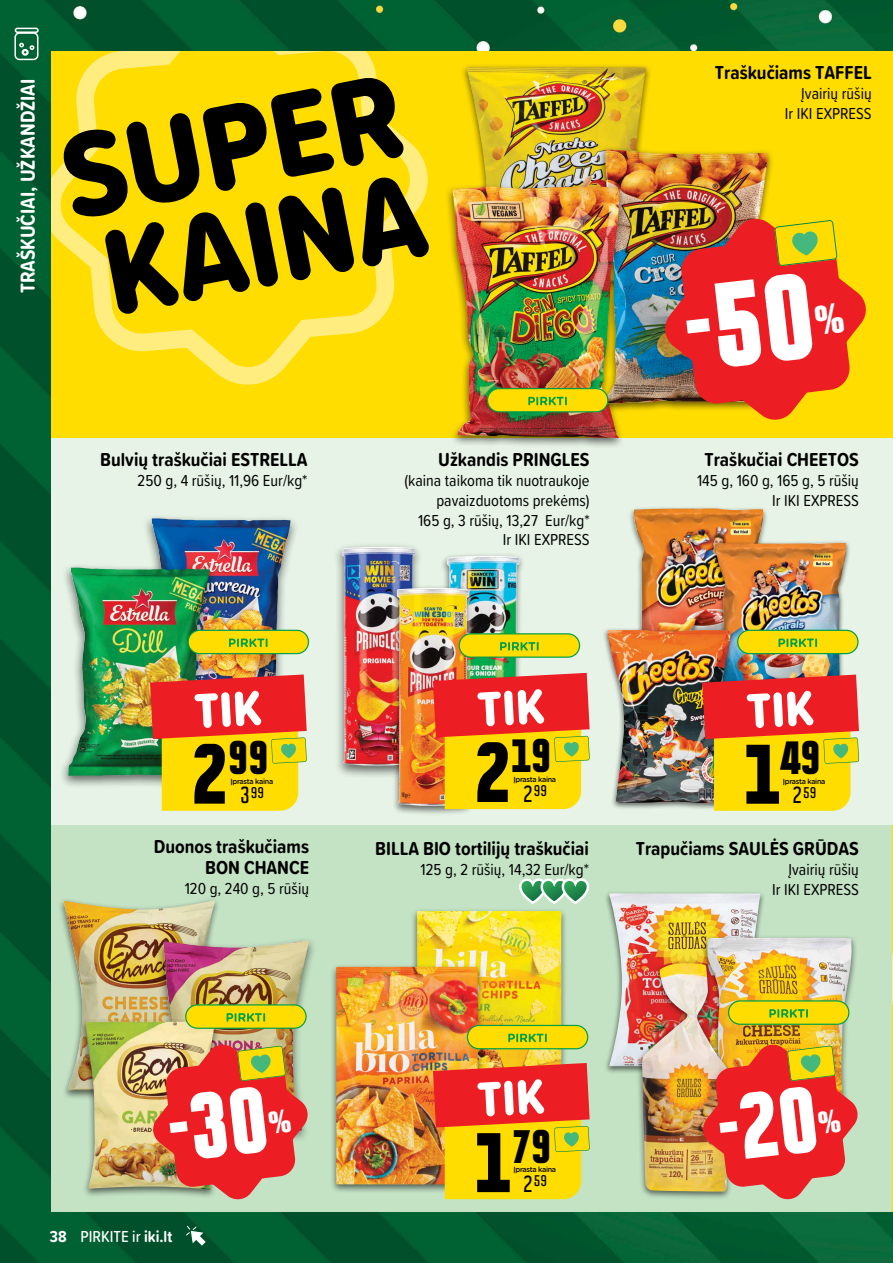
<style>
.page{position:relative;width:893px;height:1263px;background:#fff}
.page>*{position:absolute;margin:0;border:0;box-sizing:border-box;transform-origin:0 0}
.t1{font:900 condensed 77.1px "Politica";color:#000}
.t2{font:900 condensed 42.6px "Politica";color:#000}
.t3{font:700 condensed 21.3px "Politica";color:#000}
.t4{font:700 21px "Proxima Soft Cond";color:#fff}
.t5{font:700 19.5px/21px "Proxima Soft Cond";color:#000;text-align:right}
.t6{font:16.5px/19.8px "Proxima Soft Cond";color:#000;text-align:right}
.t7{font:500 16.5px "Proxima Soft Cond";color:#fff}
.t8{font:700 condensed 14.1px "Politica";color:#000;scale:1.04 1}
.t9{font:500 7.5px "Gotham Rounded";letter-spacing:-.04em;color:#000;scale:.96 1}
.s1{font-weight:700}
</style>
<div class="page">
<img style="left:0;top:0;width:893px;height:1263px">
<svg style="left:185px;top:1225px;width:21px;height:20px"></svg>
<div style="left:51px;top:51px;width:842px;height:1161px;background:#c4e3c5"></div>
<div style="left:51px;top:438px;width:842px;height:387px;background:#e7f3e7"></div>
<div style="left:51px;top:51px;width:842px;height:387px;background:#fd0"></div>
<svg style="left:51px;top:164px;width:13px;height:81px"></svg>
<div style="left:14px;top:32px;width:24px;height:28px;border:2px solid #fff;border-radius:4px"></div>
<div style="left:15px;top:28px;width:24px;height:5px;border:2px solid #fff;border-radius:2px"></div>
<svg style="left:19px;top:43px;width:5px;height:4px"></svg>
<svg style="left:30px;top:45px;width:4px;height:5px"></svg>
<div style="left:22px;top:49px;width:7px;height:7px;border:2px solid #fff;border-radius:50%"></div>
<hr style="left:892px;top:825px;width:1px;height:387px;background:#fd0">
<svg style="left:892px;top:952px;width:1px;height:53px"></svg>
<div style="left:604px;top:890px;width:161px;height:184px;background:#000;opacity:.58"></div>
<img style="left:609px;top:893px;width:6px;height:173px">
<div style="left:329px;top:963px;width:155px;height:231px;background:#bbd9bc"></div>
<div style="left:155px;top:936px;width:161px;height:207px;background:#000;opacity:.58"></div>
<div style="left:602px;top:627px;width:133px;height:183px;background:#000;opacity:.58"></div>
<img style="left:607px;top:630px;width:8px;height:173px">
<div style="left:445px;top:183px;width:182px;height:266px;background:#000;opacity:.58"></div>
<img style="left:64px;top:517px;width:244px;height:294px">
<div style="left:188px;top:630px;width:120px;height:24px;background:#fd0;border-radius:12px"></div>
<div style="left:188px;top:630px;width:121px;height:24px;border:1px solid #009f47;border-radius:12px"></div>
<svg style="left:229px;top:638px;width:39px;height:9px"></svg>
<img style="left:336px;top:545px;width:254px;height:269px">
<div style="left:459px;top:634px;width:120px;height:23px;background:#fd0;border-radius:12px"></div>
<div style="left:459px;top:633px;width:121px;height:25px;border:1px solid #009f47;border-radius:12px"></div>
<svg style="left:500px;top:642px;width:39px;height:9px"></svg>
<img style="left:615px;top:507px;width:244px;height:304px">
<div style="left:738px;top:630px;width:120px;height:24px;background:#fd0;border-radius:12px"></div>
<div style="left:737px;top:630px;width:122px;height:24px;border:1px solid #009f47;border-radius:12px"></div>
<svg style="left:778px;top:638px;width:39px;height:9px"></svg>
<img style="left:333px;top:878px;width:257px;height:322px">
<div style="left:467px;top:1025px;width:121px;height:24px;background:#fd0;border-radius:12px"></div>
<div style="left:467px;top:1025px;width:121px;height:24px;border:1px solid #009f47;border-radius:12px"></div>
<svg style="left:508px;top:1033px;width:39px;height:9px"></svg>
<img style="left:615px;top:890px;width:241px;height:308px">
<div style="left:728px;top:1001px;width:121px;height:23px;background:#fd0;border-radius:12px"></div>
<div style="left:728px;top:1000px;width:121px;height:25px;border:1px solid #009f47;border-radius:12px"></div>
<svg style="left:769px;top:1009px;width:39px;height:9px"></svg>
<img style="left:64px;top:899px;width:244px;height:297px">
<div style="left:186px;top:1005px;width:120px;height:23px;background:#fd0;border-radius:12px"></div>
<div style="left:185px;top:1004px;width:122px;height:25px;border:1px solid #009f47;border-radius:12px"></div>
<svg style="left:227px;top:1013px;width:38px;height:9px"></svg>
<img style="left:64px;top:51px;width:708px;height:387px">
<div style="left:487px;top:389px;width:121px;height:23px;background:#fd0;border-radius:12px"></div>
<div style="left:487px;top:388px;width:121px;height:24px;border:1px solid #009f47;border-radius:12px"></div>
<svg style="left:528px;top:397px;width:39px;height:8px"></svg>
<svg style="left:662px;top:216px;width:204px;height:206px"></svg>
<img style="left:151px;top:1043px;width:159px;height:157px">
<svg style="left:701px;top:1042px;width:157px;height:158px;background:#e15d42"></svg>
<p class="t4" style="left:12px;top:293px;width:216px;rotate:-90deg">TRAŠKUČIAI, UŽKANDŽIAI</p>
<p class="t5" style="left:100px;top:448px;width:209px">Bulvių traškučiai ESTRELLA</p>
<p class="t6" style="left:138px;top:470px;width:171px">250 g, 4 rūšių, 11,96 Eur/kg*</p>
<p class="t5" style="left:438px;top:448px;width:153px">Užkandis PRINGLES</p>
<p class="t6" style="left:404px;top:470px;width:187px">(kaina taikoma tik nuotraukoje pavaizduotoms prekėms)<br>165 g, 3 rūšių, 13,27 Eur/kg*<br>Ir IKI EXPRESS</p>
<p class="t5" style="left:715px;top:61px;width:158px">Traškučiams TAFFEL</p>
<p class="t6" style="left:785px;top:83px;width:88px">Įvairių rūšių<br>Ir IKI EXPRESS</p>
<p class="t5" style="left:704px;top:448px;width:156px">Traškučiai CHEETOS</p>
<p class="t6" style="left:697px;top:470px;width:163px">145 g, 160 g, 165 g, 5 rūšių<br>Ir IKI EXPRESS</p>
<h2 class="t2" style="left:228px;top:724px;width:42px">99</h2>
<h1 class="t1" style="left:192px;top:713px;width:38px">2</h1>
<p class="t9" style="left:231px;top:776px;width:46px">Įprasta kaina</p>
<p class="t3" style="left:240px;top:779px;width:11px">3</p>
<p class="t8" style="left:251px;top:782px;width:14px">99</p>
<h2 class="t2" style="left:511px;top:723px;width:42px">19</h2>
<p class="t3" style="left:523px;top:777px;width:11px">2</p>
<h1 class="t1" style="left:474px;top:712px;width:38px">2</h1>
<p class="t9" style="left:513px;top:774px;width:46px">Įprasta kaina</p>
<p class="t8" style="left:534px;top:780px;width:14px">99</p>
<h2 class="t2" style="left:781px;top:724px;width:42px">49</h2>
<p class="t3" style="left:792px;top:779px;width:11px">2</p>
<h1 class="t1" style="left:744px;top:714px;width:38px">1</h1>
<p class="t9" style="left:783px;top:776px;width:46px">Įprasta kaina</p>
<p class="t8" style="left:803px;top:782px;width:14px">59</p>
<p class="t5" style="left:154px;top:835px;width:157px">Duonos traškučiams<br>BON CHANCE</p>
<p class="t6" style="left:185px;top:878px;width:126px">120 g, 240 g, 5 rūšių</p>
<p class="t5" style="left:375px;top:838px;width:215px">BILLA BIO tortilijų traškučiai</p>
<p class="t6" style="left:421px;top:859px;width:170px">125 g, 2 rūšių, 14,32 Eur/kg*</p>
<p class="t5" style="left:636px;top:838px;width:225px">Trapučiams SAULĖS GRŪDAS</p>
<p class="t6" style="left:772px;top:859px;width:88px">Įvairių rūšių<br>Ir IKI EXPRESS</p>
<p class="t7" style="left:50px;top:1224px;width:124px"><span class="s1">38</span> PIRKITE ir <span class="s1">iki.lt</span></p>
<h2 class="t2" style="left:511px;top:1113px;width:42px">79</h2>
<p class="t3" style="left:523px;top:1167px;width:11px">2</p>
<h1 class="t1" style="left:474px;top:1102px;width:38px">1</h1>
<p class="t9" style="left:513px;top:1164px;width:46px">Įprasta kaina</p>
<p class="t8" style="left:534px;top:1170px;width:14px">59</p>
</div>
